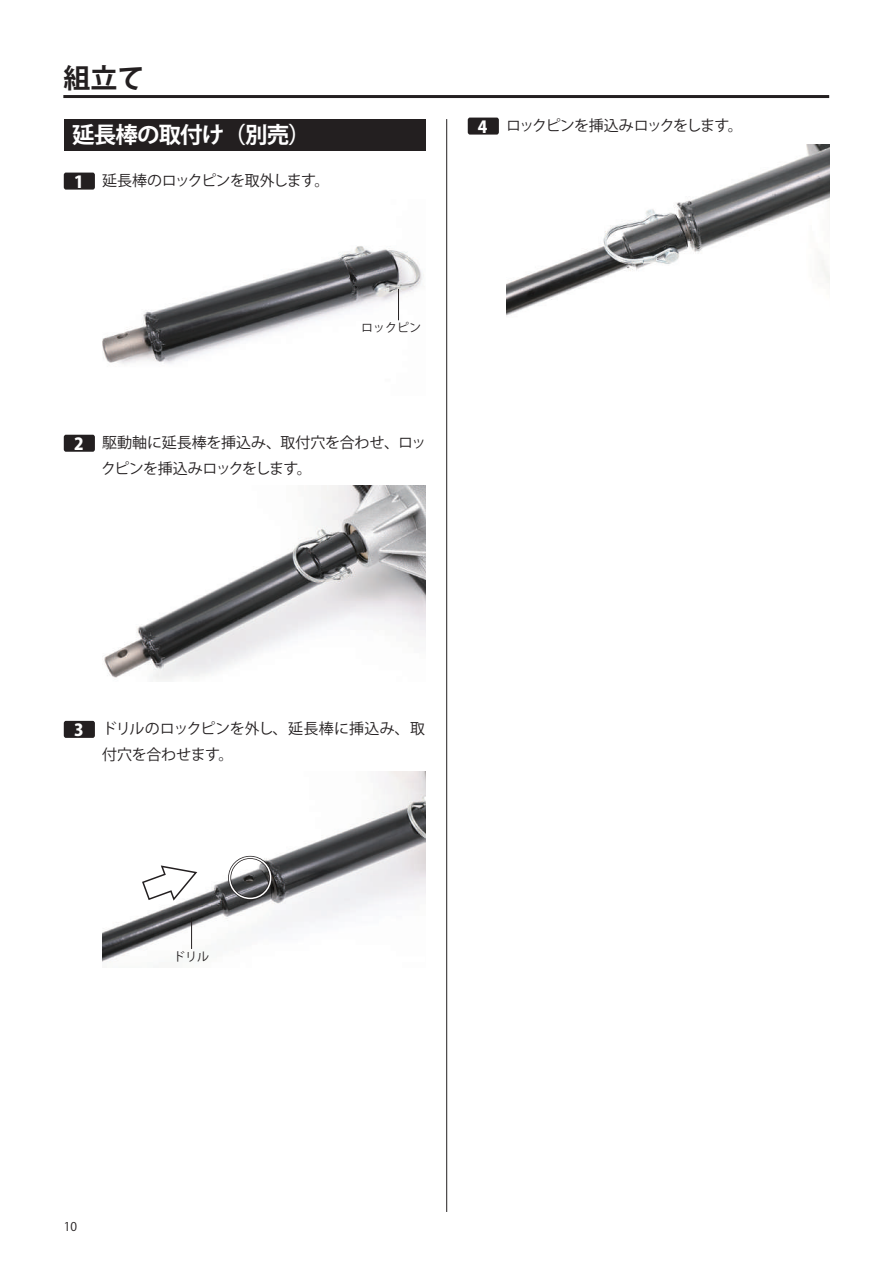
<style>
.page{position:relative;width:893px;height:1263px;background:#fff}
.page>*{position:absolute;margin:0;border:0;box-sizing:border-box;transform-origin:0 0}
.t1{font:700 27px "Koz Go Pro";color:#231f20}
.t2{font:700 22.5px "Koz Go Pro";letter-spacing:-.04em;color:#fff}
.t3{font:15px/26px "Koz Go Pr 6 N";letter-spacing:-.02em;color:#231f20}
.t4{font:15px "Koz Go Pr 6 N";letter-spacing:-.09em;color:#231f20}
.t5{font:15px "Koz Go Pr 6 N";letter-spacing:-.04em;color:#231f20}
.t6{font:12px "Koz Go Pr 6 N";color:#231f20}
.t7{font:12px "Koz Go Pro";color:#231f20}
.s1{font-family:"Koz Go Pro";font-weight:800;font-size:16.5px;color:#fff}
</style>
<div class="page">
<hr style="left:446px;top:119px;width:1px;height:1093px;background:#231f20">
<hr style="left:63px;top:95px;width:766px;height:3px;background:#231f20">
<div style="left:64px;top:119px;width:361px;height:31px;background:#231f20"></div>
<div style="left:64px;top:173px;width:31px;height:17px;background:#231f20;border-radius:2px"></div>
<img style="left:102px;top:246px;width:320px;height:118px">
<hr style="left:398px;top:289px;width:1px;height:31px;background:#231f20">
<div style="left:64px;top:435px;width:31px;height:17px;background:#231f20;border-radius:2px"></div>
<img style="left:104px;top:486px;width:321px;height:195px">
<div style="left:64px;top:721px;width:31px;height:17px;background:#231f20;border-radius:2px"></div>
<img style="left:102px;top:772px;width:323px;height:190px">
<hr style="left:191px;top:917px;width:1px;height:32px;background:#231f20">
<svg style="left:141px;top:864px;width:58px;height:37px"></svg>
<div style="left:228px;top:856px;width:44px;height:44px;border:3px solid #231f20;border-radius:50%"></div>
<div style="left:229px;top:857px;width:42px;height:42px;border:2px solid #fff;border-radius:50%"></div>
<div style="left:468px;top:118px;width:31px;height:17px;background:#231f20;border-radius:2px"></div>
<img style="left:506px;top:145px;width:323px;height:171px">
<h1 class="t1" style="left:63px;top:60px;width:82px">組立て</h1>
<h2 class="t2" style="left:72px;top:121px;width:240px">延長棒の取付け（別売）</h2>
<p class="t5" style="left:74px;top:172px;width:257px"><span class="s1">1</span> 延長棒のロックピンを取外します。</p>
<p class="t6" style="left:361px;top:321px;width:61px">ロックピン</p>
<p class="t3" style="left:101px;top:430px;width:327px;text-indent:-27px"><span class="s1">2</span> 駆動軸に延長棒を挿込み、取付穴を合わせ、ロックピンを挿込みロックをします。</p>
<p class="t4" style="left:478px;top:117px;width:266px"><span class="s1">4</span> ロックピンを挿込みロックをします。</p>
<p class="t3" style="left:102px;top:716px;width:325px;text-indent:-28px"><span class="s1">3</span> ドリルのロックピンを外し、延長棒に挿込み、取付穴を合わせます。</p>
<p class="t6" style="left:173px;top:950px;width:37px">ドリル</p>
<p class="t7" style="left:64px;top:1219px;width:15px">10</p>
</div>
